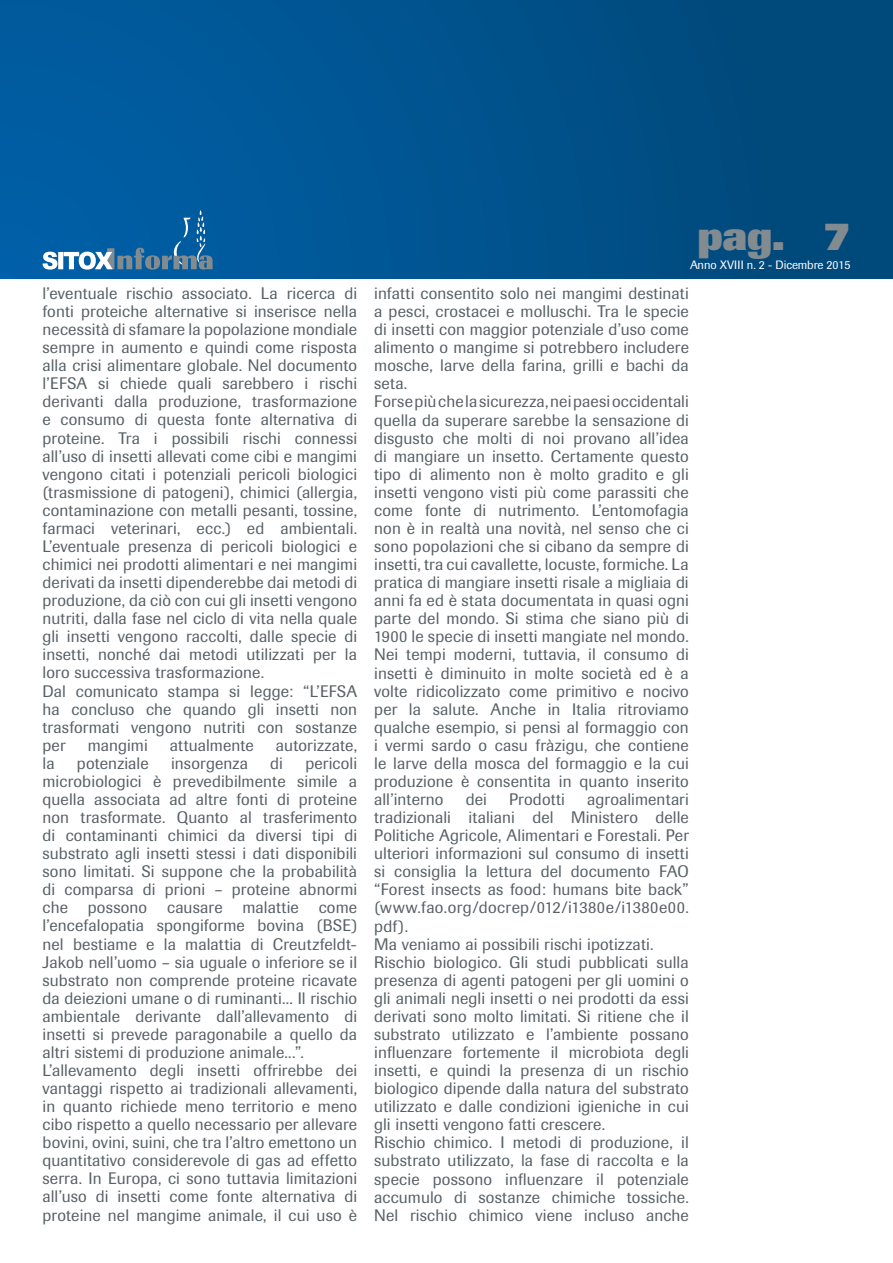
<style>
.page{position:relative;width:893px;height:1263px;background:#fff}
.page>*{position:absolute;margin:0;border:0;box-sizing:border-box;transform-origin:0 0}
.t1{font:800 40.5px "Imago";color:#828b90}
.t2{font:16.5px/18px "Imago";letter-spacing:.01em;color:#576065}
.t3{font:12px "Imago";letter-spacing:-.01em;color:#fff}
</style>
<div class="page">
<div style="left:0;top:0;width:893px;height:278px;background:linear-gradient(to right,#005fa5,#004777)"></div>
<svg style="left:43px;top:210px;width:170px;height:60px;background:#2470a9"></svg>
<p class="t2" style="left:43px;top:284px;width:316px">l’eventuale rischio associato. La ricerca di fonti proteiche alternative si inserisce nella necessità di sfamare la popolazione mondiale sempre in aumento e quindi come risposta alla crisi alimentare globale. Nel documento l’EFSA si chiede quali sarebbero i rischi derivanti dalla produzione, trasformazione e consumo di questa fonte alternativa di proteine. Tra i possibili rischi connessi all’uso di insetti allevati come cibi e mangimi vengono citati i potenziali pericoli biologici (trasmissione di patogeni), chimici (allergia, contaminazione con metalli pesanti, tossine, farmaci veterinari, ecc.) ed ambientali.<br>L’eventuale presenza di pericoli biologici e chimici nei prodotti alimentari e nei mangimi derivati da insetti dipenderebbe dai metodi di produzione, da ciò con cui gli insetti vengono nutriti, dalla fase nel ciclo di vita nella quale gli insetti vengono raccolti, dalle specie di insetti, nonché dai metodi utilizzati per la loro successiva trasformazione.<br>Dal comunicato stampa si legge: “L’EFSA ha concluso che quando gli insetti non trasformati vengono nutriti con sostanze per</p>
<p class="t2" style="left:88px;top:736px;width:62px">mangimi</p>
<p class="t2" style="left:170px;top:736px;width:85px">attualmente</p>
<p class="t2" style="left:276px;top:736px;width:83px">autorizzate,</p>
<p class="t2" style="left:43px;top:754px;width:316px;text-indent:263px">pericoli microbiologici è prevedibilmente simile a quella associata ad altre fonti di proteine non trasformate. Quanto al trasferimento di contaminanti chimici da diversi tipi di substrato agli insetti stessi i dati disponibili sono limitati. Si suppone che la probabilità di comparsa di prioni – proteine abnormi che possono causare malattie come l’encefalopatia spongiforme bovina (BSE) nel bestiame e la malattia di Creutzfeldt-Jakob nell’uomo – sia uguale o inferiore se il substrato non comprende proteine ricavate da deiezioni umane o di ruminanti... Il rischio ambientale derivante dall’allevamento di insetti si prevede paragonabile a quello da altri sistemi di produzione animale...”.<br>L’allevamento degli insetti offrirebbe dei vantaggi rispetto ai tradizionali allevamenti, in quanto richiede meno territorio e meno cibo rispetto a quello necessario per allevare bovini, ovini, suini, che tra l’altro emettono un quantitativo considerevole di gas ad effetto serra. In Europa, ci sono tuttavia limitazioni all’uso di insetti come fonte alternativa di proteine nel mangime animale, il cui uso è</p>
<p class="t2" style="left:43px;top:754px;width:14px">la</p>
<p class="t2" style="left:77px;top:754px;width:73px">potenziale</p>
<p class="t2" style="left:171px;top:754px;width:78px">insorgenza</p>
<p class="t2" style="left:270px;top:754px;width:14px">di</p>
<h1 class="t1" style="left:697px;top:212px;width:155px">pag. 7</h1>
<p class="t3" style="left:690px;top:258px;width:162px">Anno XVIII n. 2 - Dicembre 2015</p>
<p class="t2" style="left:374px;top:284px;width:316px">infatti consentito solo nei mangimi destinati a pesci, crostacei e molluschi. Tra le specie di insetti con maggior potenziale d’uso come alimento o mangime si potrebbero includere mosche, larve della farina, grilli e bachi da seta.<br>Forse più che la sicurezza, nei paesi occidentali quella da superare sarebbe la sensazione di disgusto che molti di noi provano all’idea di mangiare un insetto. Certamente questo tipo di alimento non è molto gradito e gli insetti vengono visti più come parassiti che come fonte di nutrimento. L’entomofagia non è in realtà una novità, nel senso che ci sono popolazioni che si cibano da sempre di insetti, tra cui cavallette, locuste, formiche. La pratica di mangiare insetti risale a migliaia di anni fa ed è stata documentata in quasi ogni parte del mondo. Si stima che siano più di 1900 le specie di insetti mangiate nel mondo.<br>Nei tempi moderni, tuttavia, il consumo di insetti è diminuito in molte società ed è a volte ridicolizzato come primitivo e nocivo per la salute. Anche in Italia ritroviamo qualche esempio, si pensi al formaggio con i vermi sardo o casu fràzigu, che contiene le larve della mosca del formaggio e la cui produzione è consentita in quanto inserito all’interno</p>
<p class="t2" style="left:466px;top:790px;width:23px">dei</p>
<p class="t2" style="left:509px;top:790px;width:58px">Prodotti</p>
<p class="t2" style="left:374px;top:790px;width:316px;text-indent:213px">agroalimentari tradizionali italiani del Ministero delle Politiche Agricole, Alimentari e Forestali. Per ulteriori informazioni sul consumo di insetti si consiglia la lettura del documento FAO “Forest insects as food: humans bite back” (www.fao.org/docrep/012/i1380e/i1380e00. pdf).<br>Ma veniamo ai possibili rischi ipotizzati.<br>Rischio biologico. Gli studi pubblicati sulla presenza di agenti patogeni per gli uomini o gli animali negli insetti o nei prodotti da essi derivati sono molto limitati. Si ritiene che il substrato utilizzato e l’ambiente possano influenzare fortemente il microbiota degli insetti, e quindi la presenza di un rischio biologico dipende dalla natura del substrato utilizzato e dalle condizioni igieniche in cui gli insetti vengono fatti crescere.<br>Rischio chimico. I metodi di produzione, il substrato utilizzato, la fase di raccolta e la specie possono influenzare il potenziale accumulo di sostanze chimiche tossiche.<br>Nel rischio chimico viene incluso anche</p>
</div>
